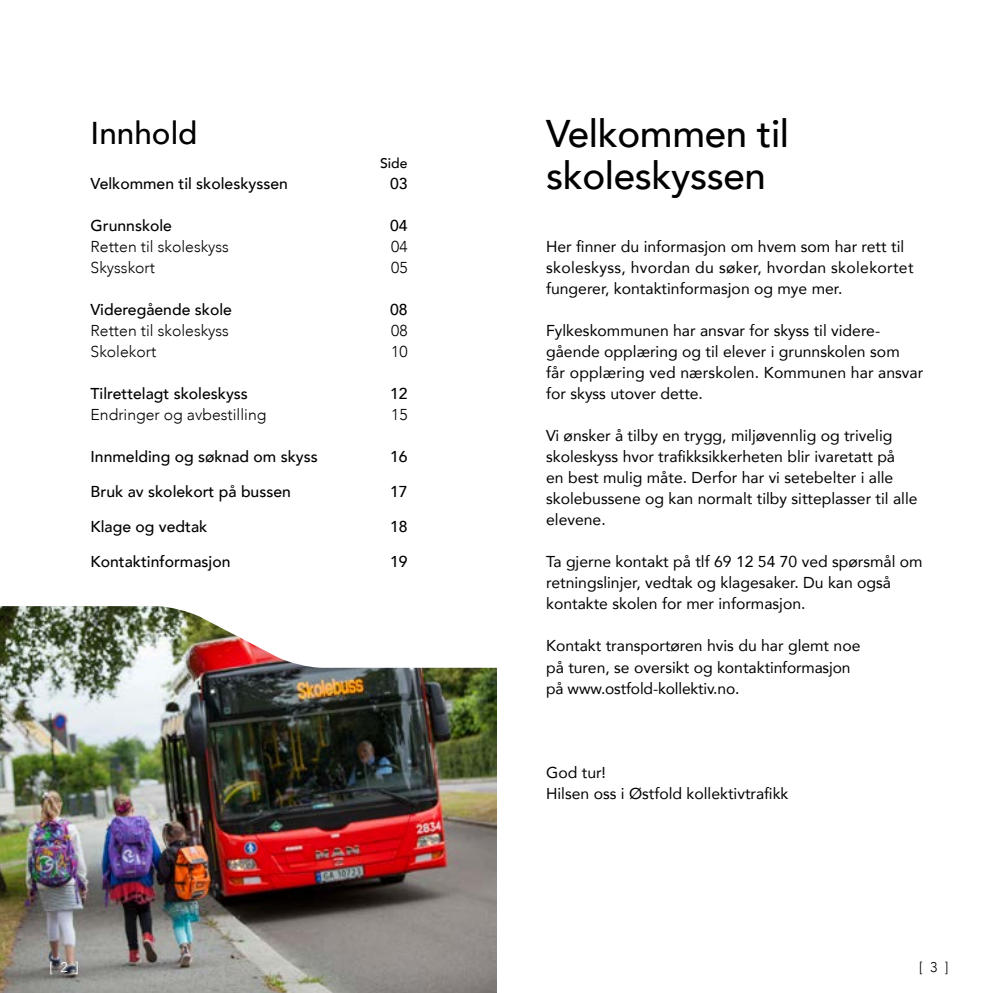
<style>
.page{position:relative;width:993px;height:993px;background:#fff}
.page>*{position:absolute;margin:0;border:0;box-sizing:border-box;transform-origin:0 0}
.t1{font:500 38.5px/42px "Avenir";letter-spacing:-.01em;color:#000}
.t2{font:500 31.5px "Avenir";color:#000}
.t3{font:15.75px/21px "Avenir";color:#000}
.t4{font:500 15.75px "Avenir";color:#000}
.t5{font:300 15.75px "Avenir";color:#000}
.t6{font:500 14px "Avenir";color:#000}
.t7{font:300 14px "Avenir";color:#000}
.t8{font:300 14px "Avenir";color:#fff}
</style>
<div class="page">
<img style="left:0;top:667px;width:496px;height:325px">
<img style="left:0;top:606px;width:312px;height:61px">
<h2 class="t2" style="left:91px;top:106px;width:108px">Innhold</h2>
<h1 class="t1" style="left:546px;top:111px;width:244px">Velkommen til skoleskyssen</h1>
<p class="t6" style="left:380px;top:151px;width:29px">Side</p>
<p class="t4" style="left:91px;top:170px;width:199px">Velkommen til skoleskyssen</p>
<p class="t4" style="left:390px;top:170px;width:19px">03</p>
<p class="t4" style="left:91px;top:212px;width:83px">Grunnskole</p>
<p class="t4" style="left:390px;top:212px;width:19px">04</p>
<p class="t5" style="left:91px;top:237px;width:140px">Retten til skoleskyss</p>
<p class="t5" style="left:391px;top:237px;width:18px">04</p>
<p class="t5" style="left:91px;top:258px;width:66px">Skysskort</p>
<p class="t5" style="left:391px;top:258px;width:18px">05</p>
<p class="t4" style="left:91px;top:296px;width:143px">Videregående skole</p>
<p class="t4" style="left:390px;top:296px;width:19px">08</p>
<p class="t5" style="left:91px;top:321px;width:140px">Retten til skoleskyss</p>
<p class="t5" style="left:391px;top:321px;width:18px">08</p>
<p class="t5" style="left:91px;top:342px;width:67px">Skolekort</p>
<p class="t5" style="left:391px;top:342px;width:18px">10</p>
<p class="t4" style="left:91px;top:380px;width:159px">Tilrettelagt skoleskyss</p>
<p class="t4" style="left:390px;top:380px;width:19px">12</p>
<p class="t5" style="left:91px;top:405px;width:177px">Endringer og avbestilling</p>
<p class="t5" style="left:391px;top:405px;width:18px">15</p>
<p class="t4" style="left:91px;top:443px;width:229px">Innmelding og søknad om skyss</p>
<p class="t4" style="left:390px;top:443px;width:19px">16</p>
<p class="t4" style="left:91px;top:478px;width:202px">Bruk av skolekort på bussen</p>
<p class="t4" style="left:390px;top:478px;width:19px">17</p>
<p class="t4" style="left:91px;top:513px;width:118px">Klage og vedtak</p>
<p class="t4" style="left:390px;top:513px;width:19px">18</p>
<p class="t4" style="left:91px;top:548px;width:141px">Kontaktinformasjon</p>
<p class="t4" style="left:390px;top:548px;width:19px">19</p>
<p class="t3" style="left:546px;top:236px;width:369px">Her finner du informasjon om hvem som har rett til skoleskyss, hvordan du søker, hvordan skolekortet fungerer, kontaktinformasjon og mye mer.</p>
<p class="t3" style="left:546px;top:320px;width:378px">Fylkeskommunen har ansvar for skyss til videre&shy;gående opplæring og til elever i grunnskolen som<br>får opplæring ved nærskolen. Kommunen har ansvar for skyss utover dette.</p>
<p class="t3" style="left:546px;top:425px;width:373px">Vi ønsker å tilby en trygg, miljøvennlig og trivelig skoleskyss hvor trafikksikkerheten blir ivaretatt på<br>en best mulig måte. Derfor har vi setebelter i alle skolebussene og kan normalt tilby sitteplasser til alle elevene.</p>
<p class="t3" style="left:546px;top:551px;width:378px">Ta gjerne kontakt på tlf 69 12 54 70 ved spørsmål om retningslinjer, vedtak og klagesaker. Du kan også kontakte skolen for mer informasjon.</p>
<p class="t3" style="left:546px;top:634px;width:316px">Kontakt transportøren hvis du har glemt noe på turen, se oversikt og kontaktinformasjon på www.ostfold-kollektiv.no.</p>
<p class="t3" style="left:546px;top:761px;width:244px">God tur!<br>Hilsen oss i Østfold kollektivtrafikk</p>
<p class="t8" style="left:50px;top:958px;width:31px">[ 2 ]</p>
<p class="t7" style="left:918px;top:958px;width:31px">[ 3 ]</p>
</div>
